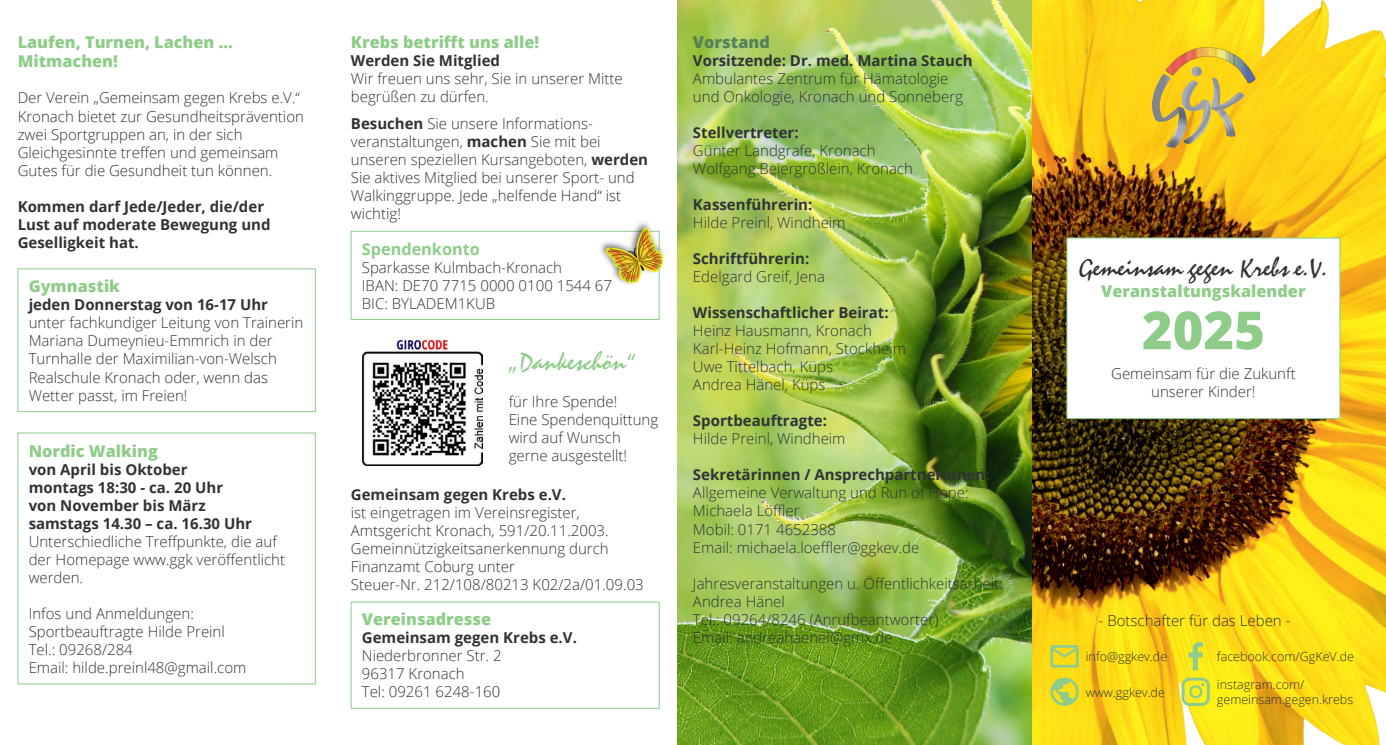
<style>
.page{position:relative;width:1386px;height:745px;background:#fff}
.page>*{position:absolute;margin:0;border:0;box-sizing:border-box;transform-origin:0 0}
.Ü_Farbe{font:800 52.5px "Open Sans";color:#8fcc8a}
.GGK{font:26.25px "Staccato 222 BT";color:#2f3336}
.GGK-2{font:26.25px "Staccato 222 BT";color:#8fcc8a}
.Ü_Farbe-2{font:800 16.25px/19.5px "Open Sans";color:#8fcc8a}
.Ü_Farbe-3{font:700 16.25px "Open Sans";color:#8fcc8a}
.Ü_Farbe-4{font:800 16.25px "Open Sans";color:#558157}
.Schriftgröße_12{font:300 15px/18px "Open Sans";color:#2f3336}
.Schriftgröße_12-2{font:700 15px/18px "Open Sans";color:#2f3336}
.klein{font:300 12.5px/15px "Open Sans";color:#2f3336}
.s1{font-weight:700}
</style>
<div class="page">
<img style="left:677px;top:0;width:708px;height:744px">
<div style="left:1066px;top:238px;width:274px;height:180px;background:#fff;border:1px solid #8fcc8a"></div>
<svg style="left:1151px;top:47px;width:104px;height:101px;background:#e0be38"></svg>
<div style="left:351px;top:231px;width:308px;height:88px;border:1px solid #8fcc8a"></div>
<div style="left:351px;top:601px;width:308px;height:107px;border:1px solid #8fcc8a"></div>
<svg style="left:1050px;top:644px;width:28px;height:23px"></svg>
<svg style="left:1188px;top:641px;width:15px;height:29px"></svg>
<svg style="left:1050px;top:677px;width:28px;height:28px"></svg>
<svg style="left:1181px;top:677px;width:28px;height:28px"></svg>
<div style="left:18px;top:268px;width:297px;height:143px;border:1px solid #8fcc8a"></div>
<div style="left:18px;top:432px;width:297px;height:251px;border:1px solid #8fcc8a"></div>
<div style="left:597px;top:219px;width:69px;height:67px;background:#231f20;opacity:.75"></div>
<svg style="left:606px;top:228px;width:56px;height:55px"></svg>
<img style="left:362px;top:337px;width:120px;height:128px">
<p class="Ü_Farbe-2" style="left:18px;top:31px;width:217px">Laufen, Turnen, Lachen …<br>Mitmachen!</p>
<p class="Schriftgröße_12" style="left:18px;top:89px;width:288px">Der Verein „Gemeinsam gegen Krebs e.V.“ Kronach bietet zur Gesundheitsprävention zwei Sportgruppen an, in der sich Gleichgesinnte treffen und gemeinsam Gutes für die Gesundheit tun können.</p>
<p class="Schriftgröße_12-2" style="left:18px;top:197px;width:254px">Kommen darf Jede/Jeder, die/der<br>Lust auf moderate Bewegung und<br>Geselligkeit hat.</p>
<p class="Ü_Farbe-2" style="left:29px;top:276px;width:93px">Gymnastik</p>
<p class="Schriftgröße_12-2" style="left:29px;top:295px;width:241px">jeden Donnerstag von 16-17 Uhr</p>
<p class="Schriftgröße_12" style="left:29px;top:313px;width:276px">unter fachkundiger Leitung von Trainerin Mariana Dumeynieu-Emmrich in der Turnhalle der Maximilian-von-Welsch Realschule Kronach oder, wenn das Wetter passt, im Freien!</p>
<p class="Ü_Farbe-2" style="left:29px;top:439px;width:131px">Nordic Walking</p>
<p class="Schriftgröße_12-2" style="left:29px;top:459px;width:160px">von April bis Oktober</p>
<p class="Schriftgröße_12-2" style="left:29px;top:477px;width:196px">montags 18:30 - ca. 20 Uhr</p>
<p class="Schriftgröße_12-2" style="left:29px;top:495px;width:179px">von November bis März</p>
<p class="Schriftgröße_12-2" style="left:29px;top:513px;width:225px">samstags 14.30 – ca. 16.30 Uhr</p>
<p class="Schriftgröße_12" style="left:29px;top:531px;width:258px">Unterschiedliche Treffpunkte, die auf der Homepage www.ggk veröffentlicht werden.</p>
<p class="Schriftgröße_12" style="left:29px;top:603px;width:167px">Infos und Anmeldungen:</p>
<p class="Schriftgröße_12" style="left:29px;top:621px;width:198px">Sportbeauftragte Hilde Preinl</p>
<p class="Schriftgröße_12" style="left:29px;top:639px;width:106px">Tel.: 09268/284</p>
<p class="Schriftgröße_12" style="left:29px;top:657px;width:219px">Email: hilde.preinl48@gmail.com</p>
<p class="Ü_Farbe-2" style="left:351px;top:31px;width:190px">Krebs betrifft uns alle!</p>
<p class="Schriftgröße_12-2" style="left:351px;top:51px;width:151px">Werden Sie Mitglied</p>
<p class="Schriftgröße_12" style="left:351px;top:69px;width:273px">Wir freuen uns sehr, Sie in unserer Mitte</p>
<p class="Schriftgröße_12" style="left:351px;top:87px;width:139px">begrüßen zu dürfen.</p>
<p class="Schriftgröße_12" style="left:351px;top:114px;width:299px"><span class="s1">Besuchen</span> Sie unsere Informations&shy;veranstaltungen, <span class="s1">machen</span> Sie mit bei unseren speziellen Kursangeboten, <span class="s1">werden </span>Sie aktives Mitglied bei unserer Sport- und Walkinggruppe. Jede „helfende Hand“ ist wichtig!</p>
<p class="Ü_Farbe-3" style="left:362px;top:237px;width:120px">Spendenkonto</p>
<p class="Schriftgröße_12" style="left:362px;top:257px;width:202px">Sparkasse Kulmbach-Kronach</p>
<p class="Schriftgröße_12" style="left:362px;top:275px;width:252px">IBAN: DE70 7715 0000 0100 1544 67</p>
<p class="Schriftgröße_12" style="left:362px;top:293px;width:135px">BIC: BYLADEM1KUB</p>
<p class="GGK-2" style="left:508px;top:346px;width:129px">„Dankeschön“</p>
<p class="Schriftgröße_12" style="left:508px;top:392px;width:110px">für Ihre Spende!</p>
<p class="Schriftgröße_12" style="left:508px;top:410px;width:151px">Eine Spendenquittung wird auf Wunsch gerne ausgestellt!</p>
<p class="Schriftgröße_12-2" style="left:351px;top:484px;width:216px">Gemeinsam gegen Krebs e.V.</p>
<p class="Schriftgröße_12" style="left:351px;top:502px;width:230px">ist eingetragen im Vereinsregister,</p>
<p class="Schriftgröße_12" style="left:351px;top:520px;width:259px">Amtsgericht Kronach, 591/20.11.2003.</p>
<p class="Schriftgröße_12" style="left:351px;top:538px;width:259px">Gemeinnützigkeitsanerkennung durch<br>Finanzamt Coburg unter</p>
<p class="Schriftgröße_12" style="left:351px;top:574px;width:294px">Steuer-Nr. 212/108/80213 K02/2a/01.09.03</p>
<p class="Ü_Farbe-2" style="left:362px;top:608px;width:131px">Vereinsadresse</p>
<p class="Schriftgröße_12-2" style="left:362px;top:628px;width:216px">Gemeinsam gegen Krebs e.V.</p>
<p class="Schriftgröße_12" style="left:362px;top:646px;width:141px">Niederbronner Str. 2</p>
<p class="Schriftgröße_12" style="left:362px;top:664px;width:104px">96317 Kronach</p>
<p class="Schriftgröße_12" style="left:362px;top:682px;width:140px">Tel: 09261 6248-160</p>
<p class="Ü_Farbe-4" style="left:693px;top:30px;width:78px">Vorstand</p>
<p class="Schriftgröße_12-2" style="left:693px;top:51px;width:281px">Vorsitzende: Dr. med. Martina Stauch</p>
<p class="Schriftgröße_12" style="left:693px;top:69px;width:257px">Ambulantes Zentrum für Hämatologie</p>
<p class="Schriftgröße_12" style="left:693px;top:87px;width:271px">und Onkologie, Kronach und Sonneberg</p>
<p class="Schriftgröße_12-2" style="left:693px;top:123px;width:107px">Stellvertreter:</p>
<p class="Schriftgröße_12" style="left:693px;top:141px;width:184px">Günter Landgrafe, Kronach</p>
<p class="Schriftgröße_12" style="left:693px;top:159px;width:221px">Wolfgang Beiergrößlein, Kronach</p>
<p class="Schriftgröße_12-2" style="left:693px;top:195px;width:121px">Kassenführerin:</p>
<p class="Schriftgröße_12" style="left:693px;top:213px;width:154px">Hilde Preinl, Windheim</p>
<p class="Schriftgröße_12-2" style="left:693px;top:249px;width:118px">Schriftführerin:</p>
<p class="Schriftgröße_12" style="left:693px;top:267px;width:133px">Edelgard Greif, Jena</p>
<p class="Schriftgröße_12-2" style="left:693px;top:303px;width:197px">Wissenschaftlicher Beirat:</p>
<p class="Schriftgröße_12" style="left:693px;top:321px;width:180px">Heinz Hausmann, Kronach</p>
<p class="Schriftgröße_12" style="left:693px;top:339px;width:214px">Karl-Heinz Hofmann, Stockheim</p>
<p class="Schriftgröße_12" style="left:693px;top:357px;width:142px">Uwe Tittelbach, Küps</p>
<p class="Schriftgröße_12" style="left:693px;top:375px;width:134px">Andrea Hänel, Küps</p>
<p class="Schriftgröße_12-2" style="left:693px;top:411px;width:135px">Sportbeauftragte:</p>
<p class="Schriftgröße_12" style="left:693px;top:429px;width:154px">Hilde Preinl, Windheim</p>
<p class="Schriftgröße_12-2" style="left:693px;top:465px;width:298px">Sekretärinnen / Ansprechpartnerinnen:</p>
<p class="Schriftgröße_12" style="left:693px;top:483px;width:277px">Allgemeine Verwaltung und Run of Hope:</p>
<p class="Schriftgröße_12" style="left:693px;top:501px;width:108px">Michaela Löffler</p>
<p class="Schriftgröße_12" style="left:693px;top:519px;width:145px">Mobil: 0171 4652388</p>
<p class="Schriftgröße_12" style="left:693px;top:537px;width:228px">Email: michaela.loeffler@ggkev.de</p>
<p class="Schriftgröße_12" style="left:693px;top:573px;width:311px">Jahresveranstaltungen u. Öffentlichkeitsarbeit:</p>
<p class="Schriftgröße_12" style="left:693px;top:591px;width:93px">Andrea Hänel</p>
<p class="Schriftgröße_12" style="left:693px;top:609px;width:247px">Tel.: 09264/8246 (Anrufbeantworter)</p>
<p class="Schriftgröße_12" style="left:693px;top:627px;width:201px">Email: andreahaenel@gmx.de</p>
<p class="GGK" style="left:1078px;top:252px;width:251px">Gemeinsam gegen Krebs e.V.</p>
<p class="Ü_Farbe-2" style="left:1101px;top:280px;width:206px">Veranstaltungskalender</p>
<p class="Ü_Farbe" style="left:1141px;top:290px;width:125px">2025</p>
<p class="Schriftgröße_12" style="left:1111px;top:364px;width:186px">Gemeinsam für die Zukunft</p>
<p class="Schriftgröße_12" style="left:1151px;top:382px;width:106px">unserer Kinder!</p>
<p class="Schriftgröße_12" style="left:1098px;top:611px;width:193px">- Botschafter für das Leben -</p>
<p class="klein" style="left:1085px;top:648px;width:83px">info@ggkev.de</p>
<p class="klein" style="left:1217px;top:648px;width:139px">facebook.com/GgKeV.de</p>
<p class="klein" style="left:1085px;top:683px;width:81px">www.ggkev.de</p>
<p class="klein" style="left:1217px;top:676px;width:138px">instagram.com/ gemeinsam.gegen.krebs</p>
</div>
